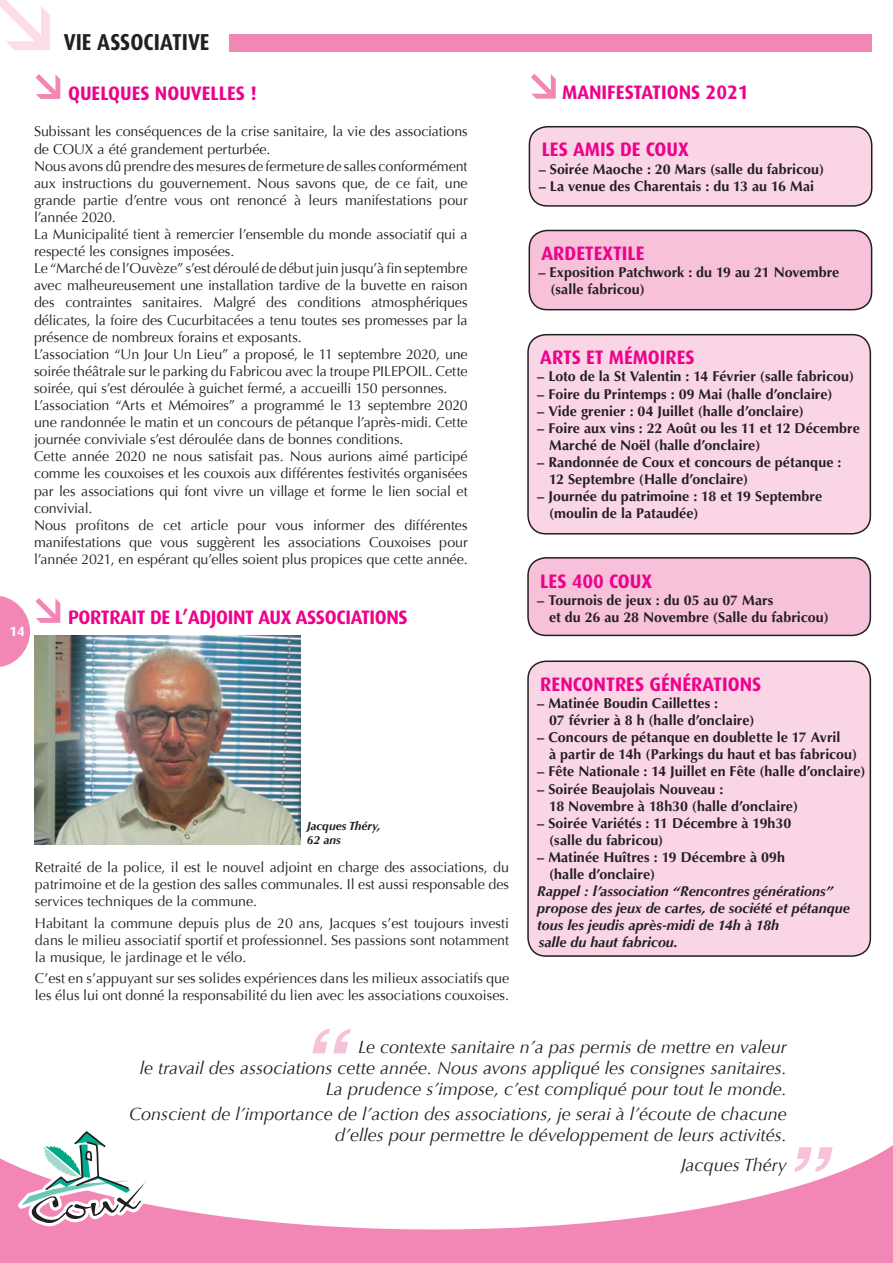
<style>
.page{position:relative;width:893px;height:1263px;background:#fff}
.page>*{position:absolute;margin:0;border:0;box-sizing:border-box;transform-origin:0 0}
.t1{font:italic 700 90px "Helvetica";color:#f7c1d9}
.t2{font:700 23.1px "Dax";color:#231f20;scale:.91 1}
.t3{font:700 19.5px "Dax";color:#ed028c}
.t4{font:700 19.5px "Dax";letter-spacing:-.02em;color:#ed028c}
.t5{font:italic 18px/21px "Optima";color:#231f20;text-align:right}
.t6{font:14.25px/17.1px "Optima";color:#231f20}
.t7{font:700 14.25px/17.1px "Optima";letter-spacing:.005em;color:#231f20}
.t8{font:italic 700 14.25px/17.1px "Optima";letter-spacing:.005em;color:#231f20}
.t9{font:700 13.5px "Dax";color:#fff}
.t10{font:italic 700 12px/14.4px "Optima";color:#231f20}
</style>
<div class="page">
<svg style="left:322px;top:1146px;width:570px;height:117px"></svg>
<div style="left:230px;top:34px;width:642px;height:17px;background:#f287b6"></div>
<svg style="left:35px;top:74px;width:25px;height:25px"></svg>
<svg style="left:531px;top:74px;width:25px;height:25px"></svg>
<div style="left:529px;top:127px;width:343px;height:79px;background:#fad5e5;border-radius:18px"></div>
<div style="left:529px;top:126px;width:343px;height:81px;border:2px solid #231f20;border-radius:18px"></div>
<div style="left:529px;top:230px;width:343px;height:80px;background:#f7c1d9;border-radius:18px"></div>
<div style="left:529px;top:230px;width:343px;height:80px;border:2px solid #231f20;border-radius:18px"></div>
<div style="left:528px;top:335px;width:342px;height:199px;background:#fad5e5;border-radius:18px"></div>
<div style="left:527px;top:334px;width:344px;height:200px;border:2px solid #231f20;border-radius:18px"></div>
<div style="left:528px;top:558px;width:342px;height:77px;background:#f7c1d9;border-radius:18px"></div>
<div style="left:527px;top:557px;width:344px;height:79px;border:2px solid #231f20;border-radius:18px"></div>
<div style="left:528px;top:661px;width:342px;height:295px;background:#fad5e5;border-radius:18px"></div>
<div style="left:527px;top:660px;width:344px;height:297px;border:2px solid #231f20;border-radius:18px"></div>
<svg style="left:0;top:596px;width:60px;height:72px"></svg>
<img style="left:35px;top:635px;width:265px;height:210px">
<svg style="left:0;top:0;width:50px;height:50px"></svg>
<svg style="left:0;top:1131px;width:322px;height:132px"></svg>
<svg style="left:892px;top:1145px;width:1px;height:118px"></svg>
<p class="t9" style="left:9px;top:624px;width:17px">14</p>
<h2 class="t2" style="left:64px;top:29px;width:162px">VIE ASSOCIATIVE</h2>
<h3 class="t3" style="left:68px;top:82px;width:190px">QUELQUES NOUVELLES !</h3>
<h3 class="t3" style="left:562px;top:81px;width:188px">MANIFESTATIONS 2021</h3>
<p class="t6" style="left:34px;top:123px;width:435px">Subissant les conséquences de la crise sanitaire, la vie des associations de COUX a été grandement perturbée.<br>Nous avons dû prendre des mesures de fermeture de salles conformément aux instructions du gouvernement. Nous savons que, de ce fait, une grande partie d’entre vous ont renoncé à leurs manifestations pour l’année 2020.<br>La Municipalité tient à remercier l’ensemble du monde associatif qui a respecté les consignes imposées.<br>Le “Marché de l’Ouvèze” s’est déroulé de début juin jusqu’à fin septembre avec malheureusement une installation tardive de la buvette en raison des contraintes sanitaires. Malgré des conditions atmosphériques délicates, la foire des Cucurbitacées a tenu toutes ses promesses par la présence de nombreux forains et exposants.<br>L’association “Un Jour Un Lieu” a proposé, le 11 septembre 2020, une soirée théâtrale sur le parking du Fabricou avec la troupe PILEPOIL. Cette soirée, qui s’est déroulée à guichet fermé, a accueilli 150 personnes.<br>L’association “Arts et Mémoires” a programmé le 13 septembre 2020 une randonnée le matin et un concours de pétanque l’après-midi. Cette journée conviviale s’est déroulée dans de bonnes conditions.<br>Cette année 2020 ne nous satisfait pas. Nous aurions aimé participé comme les couxoises et les couxois aux différentes festivités organisées par les associations qui font vivre un village et forme le lien social et convivial.<br>Nous profitons de cet article pour vous informer des différentes manifestations que vous suggèrent les associations Couxoises pour l’année 2021, en espérant qu’elles soient plus propices que cette année.</p>
<h3 class="t3" style="left:542px;top:139px;width:149px">LES AMIS DE COUX</h3>
<p class="t7" style="left:539px;top:160px;width:287px">– Soirée Maoche : 20 Mars (salle du fabricou)</p>
<p class="t7" style="left:539px;top:177px;width:277px">– La venue des Charentais : du 13 au 16 Mai</p>
<h3 class="t3" style="left:542px;top:242px;width:105px">ARDETEXTILE</h3>
<p class="t7" style="left:550px;top:264px;width:290px;text-indent:-12px">– Exposition Patchwork : du 19 au 21 Novembre (salle fabricou)</p>
<h3 class="t3" style="left:540px;top:347px;width:156px">ARTS ET MÉMOIRES</h3>
<p class="t7" style="left:537px;top:368px;width:318px">– Loto de la St Valentin : 14 Février (salle fabricou)</p>
<p class="t7" style="left:537px;top:385px;width:297px">– Foire du Printemps : 09 Mai (halle d’onclaire)</p>
<p class="t7" style="left:537px;top:402px;width:268px">– Vide grenier : 04 Juillet (halle d’onclaire)</p>
<p class="t7" style="left:549px;top:420px;width:312px;text-indent:-12px">– Foire aux vins : 22 Août ou les 11 et 12 Décembre<br>Marché de Noël (halle d’onclaire)</p>
<p class="t7" style="left:549px;top:454px;width:294px;text-indent:-12px">– Randonnée de Coux et concours de pétanque :<br>12 Septembre (Halle d’onclaire)</p>
<p class="t7" style="left:549px;top:488px;width:274px;text-indent:-12px">– Journée du patrimoine : 18 et 19 Septembre (moulin de la Pataudée)</p>
<h3 class="t4" style="left:68px;top:606px;width:341px">PORTRAIT DE L’ADJOINT AUX ASSOCIATIONS</h3>
<h3 class="t3" style="left:540px;top:570px;width:113px">LES 400 COUX</h3>
<p class="t7" style="left:549px;top:591px;width:281px;text-indent:-12px">– Tournois de jeux : du 05 au 07 Mars<br>et du 26 au 28 Novembre (Salle du fabricou)</p>
<p class="t10" style="left:307px;top:818px;width:75px">Jacques Théry,<br>62 ans</p>
<p class="t6" style="left:35px;top:859px;width:476px;text-align:justify">Retraité de la police, il est le nouvel adjoint en charge des associations, du patrimoine et de la gestion des salles communales. Il est aussi responsable des services techniques de la commune.</p>
<p class="t6" style="left:35px;top:914px;width:476px;text-align:justify">Habitant la commune depuis plus de 20 ans, Jacques s’est toujours investi dans le milieu associatif sportif et professionnel. Ses passions sont notamment la musique, le jardinage et le vélo.</p>
<p class="t6" style="left:35px;top:970px;width:476px">C’est en s’appuyant sur ses solides expériences dans les milieux associatifs que les élus lui ont donné la responsabilité du lien avec les associations couxoises.</p>
<h3 class="t3" style="left:540px;top:673px;width:223px">RENCONTRES GÉNÉRATIONS</h3>
<p class="t7" style="left:549px;top:695px;width:207px;text-indent:-12px">– Matinée Boudin Caillettes :<br>07 février à 8 h (halle d’onclaire)</p>
<p class="t7" style="left:549px;top:729px;width:310px;text-indent:-12px">– Concours de pétanque en doublette le 17 Avril<br>à partir de 14h (Parkings du haut et bas fabricou)</p>
<p class="t7" style="left:537px;top:763px;width:330px">– Fête Nationale : 14 Juillet en Fête (halle d’onclaire)</p>
<p class="t7" style="left:549px;top:780px;width:250px;text-indent:-12px">– Soirée Beaujolais Nouveau :<br>18 Novembre à 18h30 (halle d’onclaire)</p>
<p class="t7" style="left:549px;top:814px;width:244px;text-indent:-12px">– Soirée Variétés : 11 Décembre à 19h30 (salle du fabricou)</p>
<p class="t7" style="left:549px;top:849px;width:237px;text-indent:-12px">– Matinée Huîtres : 19 Décembre à 09h (halle d’onclaire)</p>
<p class="t8" style="left:537px;top:883px;width:314px">Rappel : l’association “Rencontres générations” propose des jeux de cartes, de société et pétanque tous les jeudis après-midi de 14h à 18h<br>salle du haut fabricou.</p>
<h1 class="t1" style="left:298px;top:988px;width:46px">“</h1>
<p class="t5" style="left:140px;top:1036px;width:648px">Le contexte sanitaire n’a pas permis de mettre en valeur<br>le travail des associations cette année. Nous avons appliqué les consignes sanitaires.<br>La prudence s’impose, c’est compliqué pour tout le monde.</p>
<p class="t5" style="left:129px;top:1104px;width:659px">Conscient de l’importance de l’action des associations, je serai à l’écoute de chacune d’elles pour permettre le développement de leurs activités.</p>
<p class="t5" style="left:681px;top:1154px;width:108px">Jacques Théry</p>
<h1 class="t1" style="left:779px;top:1106px;width:46px">”</h1>
</div>
